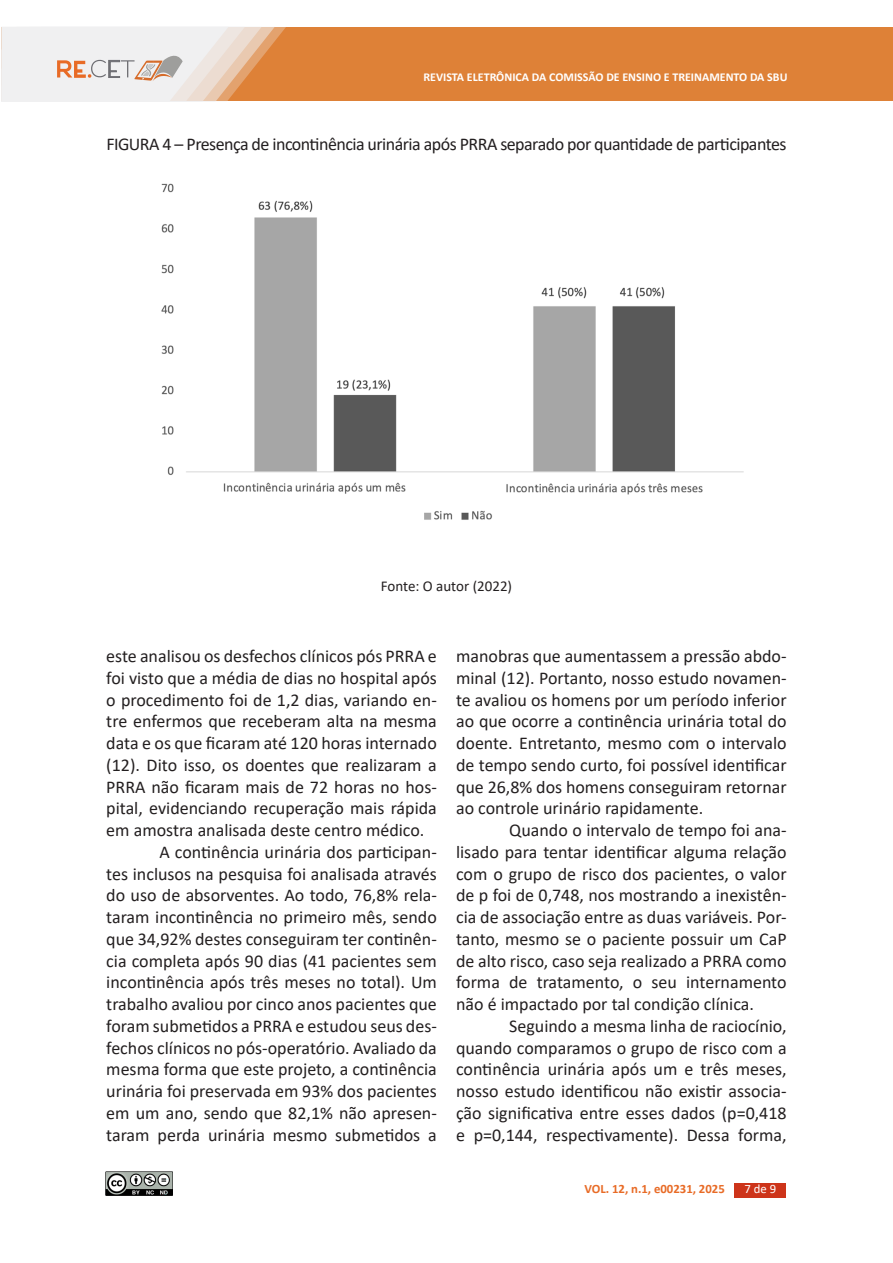
<style>
.page{position:relative;width:893px;height:1263px;background:#fff}
.page>*{position:absolute;margin:0;border:0;box-sizing:border-box;transform-origin:0 0}
.TEXTO_BASE{font:18px/21.8px "Calibri";color:#231f20;text-align:justify}
.TITULO_IMAGEM{font:18px "Calibri";letter-spacing:-.03em;color:#231f20}
.t1{font:700 15.45px "Times New Roman";color:#231f20}
.LEGENDA-Imagem-Tabela{font:15px "Calibri";color:#231f20}
.t2{font:700 12.75px "Calibri";color:#e86b26}
.t3{font:12.75px "Calibri";color:#fff}
.t4{font:700 12px "Calibri";color:#fff}
</style>
<div class="page">
<div style="left:1px;top:28px;width:892px;height:73px;background:#de8137"></div>
<svg style="left:1px;top:27px;width:285px;height:74px;background:#ead9cd"></svg>
<img style="left:105px;top:1171px;width:68px;height:25px">
<div style="left:734px;top:1183px;width:52px;height:14px;background:#cd341a"></div>
<img style="left:161px;top:183px;width:583px;height:337px">
<p class="t4" style="left:423px;top:69px;width:366px">REVISTA ELETRÔNICA DA COMISSÃO DE ENSINO E TREINAMENTO DA SBU</p>
<p class="TITULO_IMAGEM" style="left:106px;top:131px;width:682px">FIGURA 4 – Presença de incontinência urinária após PRRA separado por quantidade de participantes</p>
<p class="t1" style="left:414px;top:140px;width:86px">GRÁFICO 4</p>
<p class="LEGENDA-Imagem-Tabela" style="left:381px;top:575px;width:133px">Fonte: O autor (2022)</p>
<p class="TEXTO_BASE" style="left:106px;top:645px;width:332px">este analisou os desfechos clínicos pós PRRA e foi visto que a média de dias no hospital após o procedimento foi de 1,2 dias, variando en&shy;tre enfermos que receberam alta na mesma data e os que ficaram até 120 horas internado (12). Dito isso, os doentes que realizaram a PRRA não ficaram mais de 72 horas no hos&shy;pital, evidenciando recuperação mais rápida em amostra analisada deste centro médico.</p>
<p class="TEXTO_BASE" style="left:106px;top:840px;width:332px;text-indent:53px">A continência urinária dos participan&shy;tes inclusos na pesquisa foi analisada através do uso de absorventes. Ao todo, 76,8% rela&shy;taram incontinência no primeiro mês, sendo que 34,92% destes conseguiram ter continên&shy;cia completa após 90 dias (41 pacientes sem incontinência após três meses no total). Um trabalho avaliou por cinco anos pacientes que foram submetidos a PRRA e estudou seus des&shy;fechos clínicos no pós-operatório. Avaliado da mesma forma que este projeto, a continência urinária foi preservada em 93% dos pacientes em um ano, sendo que 82,1% não apresen&shy;taram perda urinária mesmo submetidos a</p>
<p class="TEXTO_BASE" style="left:456px;top:645px;width:332px">manobras que aumentassem a pressão abdo&shy;minal (12). Portanto, nosso estudo novamen&shy;te avaliou os homens por um período inferior ao que ocorre a continência urinária total do doente. Entretanto, mesmo com o intervalo de tempo sendo curto, foi possível identificar que 26,8% dos homens conseguiram retornar ao controle urinário rapidamente.</p>
<p class="TEXTO_BASE" style="left:456px;top:819px;width:332px;text-indent:53px">Quando o intervalo de tempo foi ana&shy;lisado para tentar identificar alguma relação com o grupo de risco dos pacientes, o valor de p foi de 0,748, nos mostrando a inexistên&shy;cia de associação entre as duas variáveis. Por&shy;tanto, mesmo se o paciente possuir um CaP de alto risco, caso seja realizado a PRRA como forma de tratamento, o seu internamento não é impactado por tal condição clínica.</p>
<p class="TEXTO_BASE" style="left:456px;top:1014px;width:332px;text-indent:53px">Seguindo a mesma linha de raciocínio, quando comparamos o grupo de risco com a continência urinária após um e três meses, nosso estudo identificou não existir associa&shy;ção significativa entre esses dados (p=0,418 e p=0,144, respectivamente). Dessa forma,</p>
<p class="t2" style="left:584px;top:1180px;width:142px">VOL. 12, n.1, e00231, 2025</p>
<p class="t3" style="left:744px;top:1180px;width:33px">7 de 9</p>
</div>
